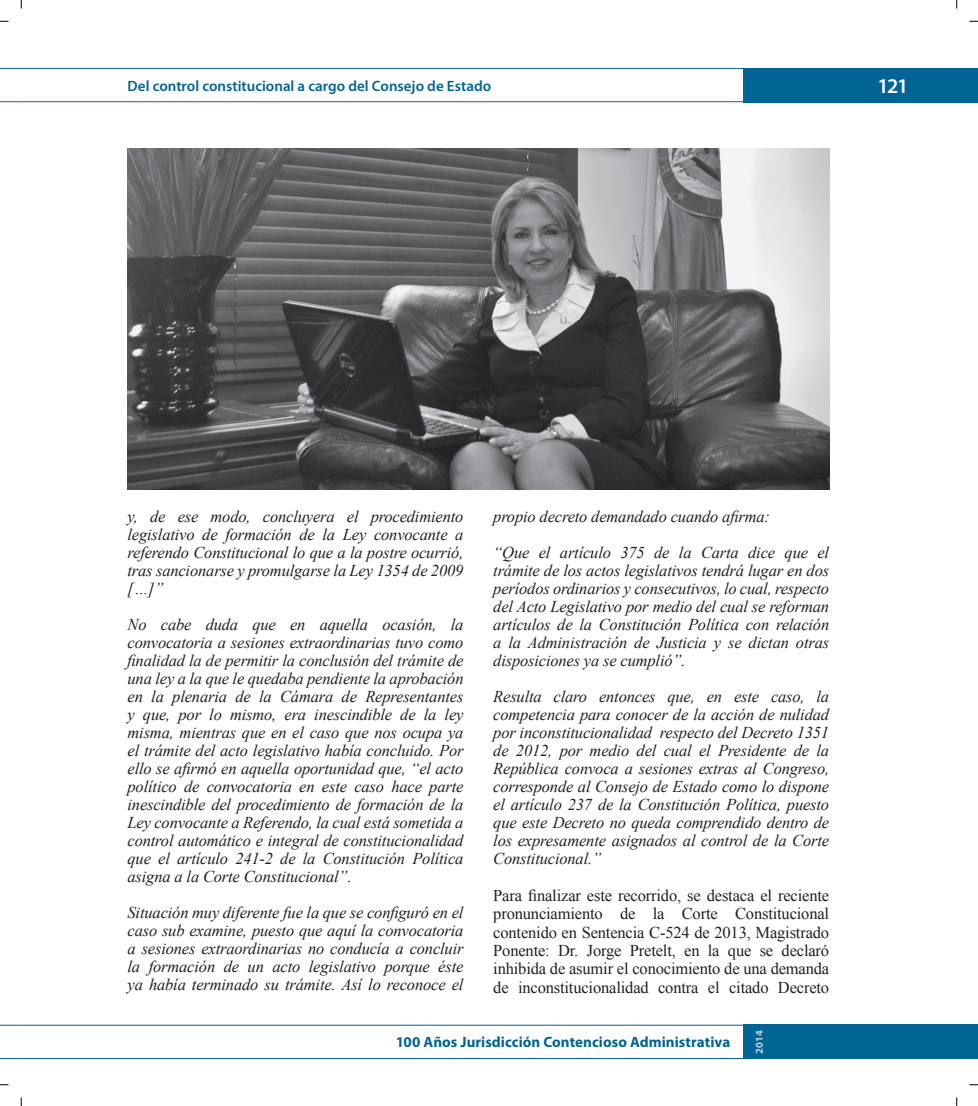
<style>
.page{position:relative;width:978px;height:1106px;background:#fff}
.page>*{position:absolute;margin:0;border:0;box-sizing:border-box;transform-origin:0 0}
.t1{font:600 21px "Myriad Pro";color:#fff}
.t2{font:italic 16.5px/18px "Times New Roman";letter-spacing:-.01em;color:#231f20;text-align:justify}
.t3{font:16.5px/18.5px "Times New Roman";letter-spacing:-.01em;color:#231f20;text-align:justify}
.t4{font:600 15px "Myriad Pro";color:#006494}
.t5{font:700 15px "Myriad Pro";letter-spacing:.005em;color:#006494}
.t6{font:700 10.5px "Myriad Pro";color:#b8d2e5}
</style>
<div class="page">
<svg style="left:0;top:1024px;width:21px;height:1px"></svg>
<svg style="left:0;top:1058px;width:21px;height:1px"></svg>
<svg style="left:0;top:68px;width:21px;height:1px"></svg>
<svg style="left:0;top:101px;width:21px;height:1px"></svg>
<hr style="left:21px;top:1024px;width:918px;height:1px;background:#006494">
<hr style="left:21px;top:1058px;width:918px;height:1px;background:#006494">
<div style="left:743px;top:1024px;width:214px;height:34px;background:#006494"></div>
<hr style="left:21px;top:68px;width:918px;height:1px;background:#006494">
<hr style="left:21px;top:101px;width:918px;height:1px;background:#006494">
<div style="left:743px;top:68px;width:214px;height:34px;background:#006494"></div>
<img style="left:128px;top:149px;width:701px;height:340px">
<svg style="left:0;top:20px;width:9px;height:2px"></svg>
<svg style="left:969px;top:20px;width:9px;height:2px"></svg>
<svg style="left:20px;top:0;width:2px;height:9px"></svg>
<svg style="left:20px;top:1097px;width:2px;height:9px"></svg>
<svg style="left:956px;top:0;width:2px;height:9px"></svg>
<svg style="left:956px;top:1097px;width:2px;height:9px"></svg>
<div style="left:957px;top:1024px;width:21px;height:34px;background:#006494"></div>
<div style="left:957px;top:68px;width:21px;height:34px;background:#006494"></div>
<p class="t4" style="left:128px;top:76px;width:365px">Del control constitucional a cargo del Consejo de Estado</p>
<p class="t1" style="left:877px;top:72px;width:33px">121</p>
<p class="t2" style="left:128px;top:507px;width:337px">y, de ese modo, concluyera el procedimiento legislativo de formación de la Ley convocante a referendo Constitucional lo que a la postre ocurrió, tras sancionarse y promulgarse la Ley 1354 de 2009 […]”</p>
<p class="t2" style="left:128px;top:615px;width:338px">No cabe duda que en aquella ocasión, la convocatoria a sesiones extraordinarias tuvo como finalidad la de permitir la conclusión del trámite de una ley a la que le quedaba pendiente la aprobación en la plenaria de la Cámara de Representantes y que, por lo mismo, era inescindible de la ley misma, mientras que en el caso que nos ocupa ya el trámite del acto legislativo había concluido. Por ello se afirmó en aquella oportunidad que, “el acto político de convocatoria en este caso hace parte inescindible del procedimiento de formación de la Ley convocante a Referendo, la cual está sometida a control automático e integral de constitucionalidad que el artículo 241-2 de la Constitución Política asigna a la Corte Constitucional”.</p>
<p class="t2" style="left:128px;top:903px;width:337px">Situación muy diferente fue la que se configuró en el caso sub examine, puesto que aquí la convocatoria a sesiones extraordinarias no conducía a concluir la formación de un acto legislativo porque éste ya había terminado su trámite. Así lo reconoce el</p>
<p class="t2" style="left:493px;top:498px;width:337px;line-height:36px">propio decreto demandado cuando afirma:<br>“Que el artículo 375 de la Carta dice que el</p>
<p class="t2" style="left:493px;top:561px;width:337px">trámite de los actos legislativos tendrá lugar en dos períodos ordinarios y consecutivos, lo cual, respecto del Acto Legislativo por medio del cual se reforman artículos de la Constitución Política con relación a la Administración de Justicia y se dictan otras disposiciones ya se cumplió”.</p>
<p class="t2" style="left:493px;top:687px;width:337px">Resulta claro entonces que, en este caso, la competencia para conocer de la acción de nulidad por inconstitucionalidad respecto del Decreto 1351 de 2012, por medio del cual el Presidente de la República convoca a sesiones extras al Congreso, corresponde al Consejo de Estado como lo dispone el artículo 237 de la Constitución Política, puesto que este Decreto no queda comprendido dentro de los expresamente asignados al control de la Corte Constitucional.”</p>
<p class="t3" style="left:493px;top:885px;width:338px">Para finalizar este recorrido, se destaca el reciente pronunciamiento de la Corte Constitucional contenido en Sentencia C-524 de 2013, Magistrado Ponente: Dr. Jorge Pretelt, en la que se declaró inhibida de asumir el conocimiento de una demanda de inconstitucionalidad contra el citado Decreto</p>
<p class="t5" style="left:396px;top:1032px;width:336px">100 Años Jurisdicción Contencioso Administrativa</p>
<p class="t6" style="left:752px;top:1053px;width:25px;rotate:-90deg">2014</p>
</div>
